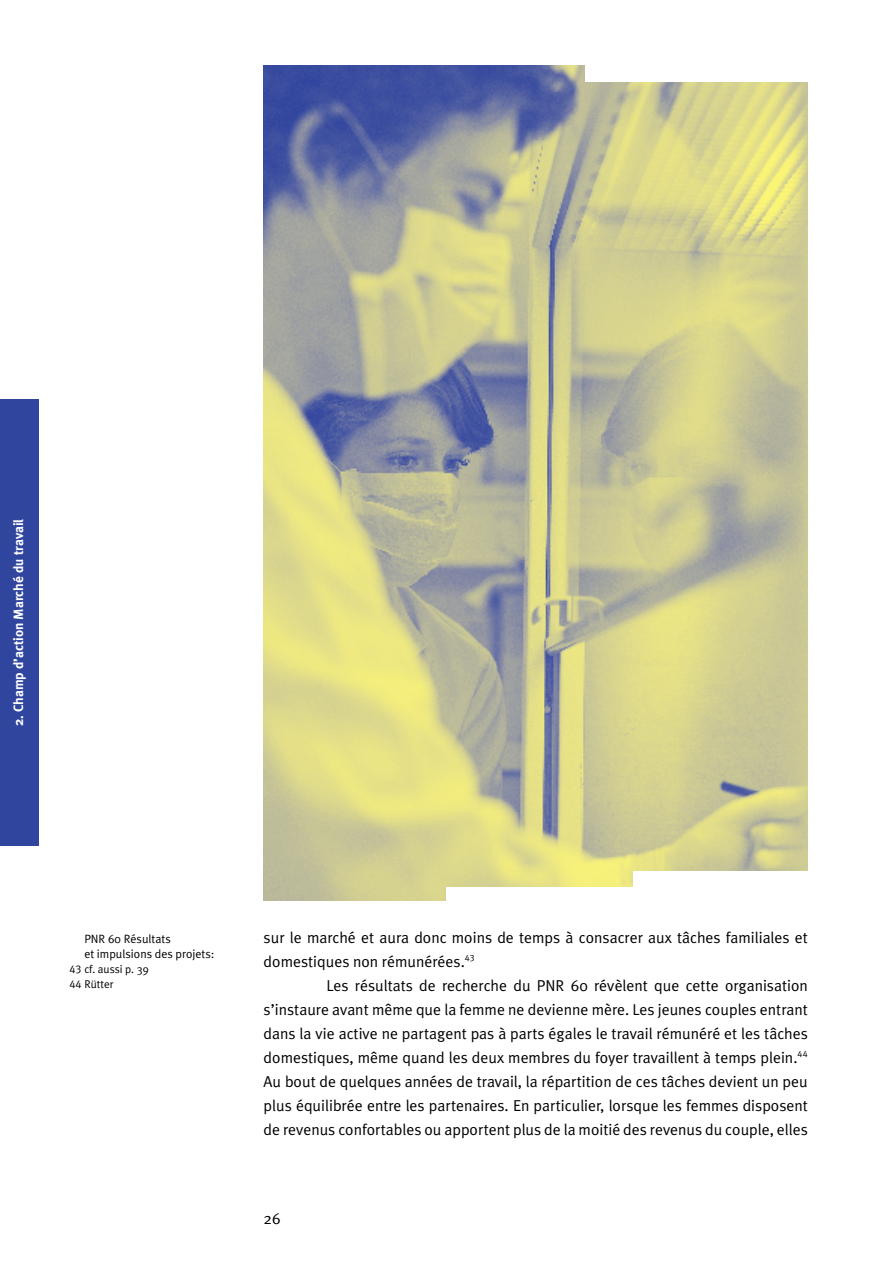
<style>
.page{position:relative;width:893px;height:1263px;background:#fff}
.page>*{position:absolute;margin:0;border:0;box-sizing:border-box;transform-origin:0 0}
.t1{font:15.75px "Meta Plus Normal";color:#000}
.t2{font:700 13.5px "Meta Plus";color:#fff}
.t3{font:12px/15px "Meta Plus Normal";color:#000}
.t4{font:11.25px/15px "Meta Plus Normal";color:#000}
.s1{font-family:"Meta Plus Normal Caps"}
</style>
<div class="page">
<div style="left:0;top:399px;width:38px;height:447px;background:#30459e"></div>
<img style="left:264px;top:66px;width:544px;height:834px">
<div style="left:634px;top:870px;width:194px;height:36px;background:#fff"></div>
<div style="left:585px;top:30px;width:261px;height:52px;background:#fff"></div>
<div style="left:446px;top:887px;width:195px;height:23px;background:#fff"></div>
<p class="t2" style="left:11px;top:726px;width:209px;rotate:-90deg">2. Champ d’action Marché du travail</p>
<p class="t3" style="left:84px;top:931px;width:132px">PNR 60 Résultats<br>et impulsions des projets:</p>
<p class="t4" style="left:69px;top:961px;width:81px"><span class="s1">43</span> cf. aussi p. 39<br><span class="s1">44</span> Rütter</p>
<p class="t1" style="left:264px;top:928px;width:546px">sur le marché et aura donc moins de temps à consacrer aux tâches familiales et</p>
<p class="t1" style="left:264px;top:952px;width:213px">domestiques non rémunérées.<sup>43</sup></p>
<p class="t1" style="left:327px;top:976px;width:483px">Les résultats de recherche du PNR 60 révèlent que cette organisation</p>
<p class="t1" style="left:264px;top:1000px;width:546px">s’instaure avant même que la femme ne devienne mère. Les jeunes couples entrant</p>
<p class="t1" style="left:264px;top:1024px;width:546px">dans la vie active ne partagent pas à parts égales le travail rémunéré et les tâches</p>
<p class="t1" style="left:264px;top:1048px;width:546px">domestiques, même quand les deux membres du foyer travaillent à temps plein.<sup>44</sup></p>
<p class="t1" style="left:264px;top:1072px;width:546px">Au bout de quelques années de travail, la répartition de ces tâches devient un peu</p>
<p class="t1" style="left:264px;top:1096px;width:546px">plus équilibrée entre les partenaires. En particulier, lorsque les femmes disposent</p>
<p class="t1" style="left:264px;top:1120px;width:546px">de revenus confortables ou apportent plus de la moitié des revenus du couple, elles</p>
<p class="t1" style="left:264px;top:1210px;width:18px">26</p>
</div>
